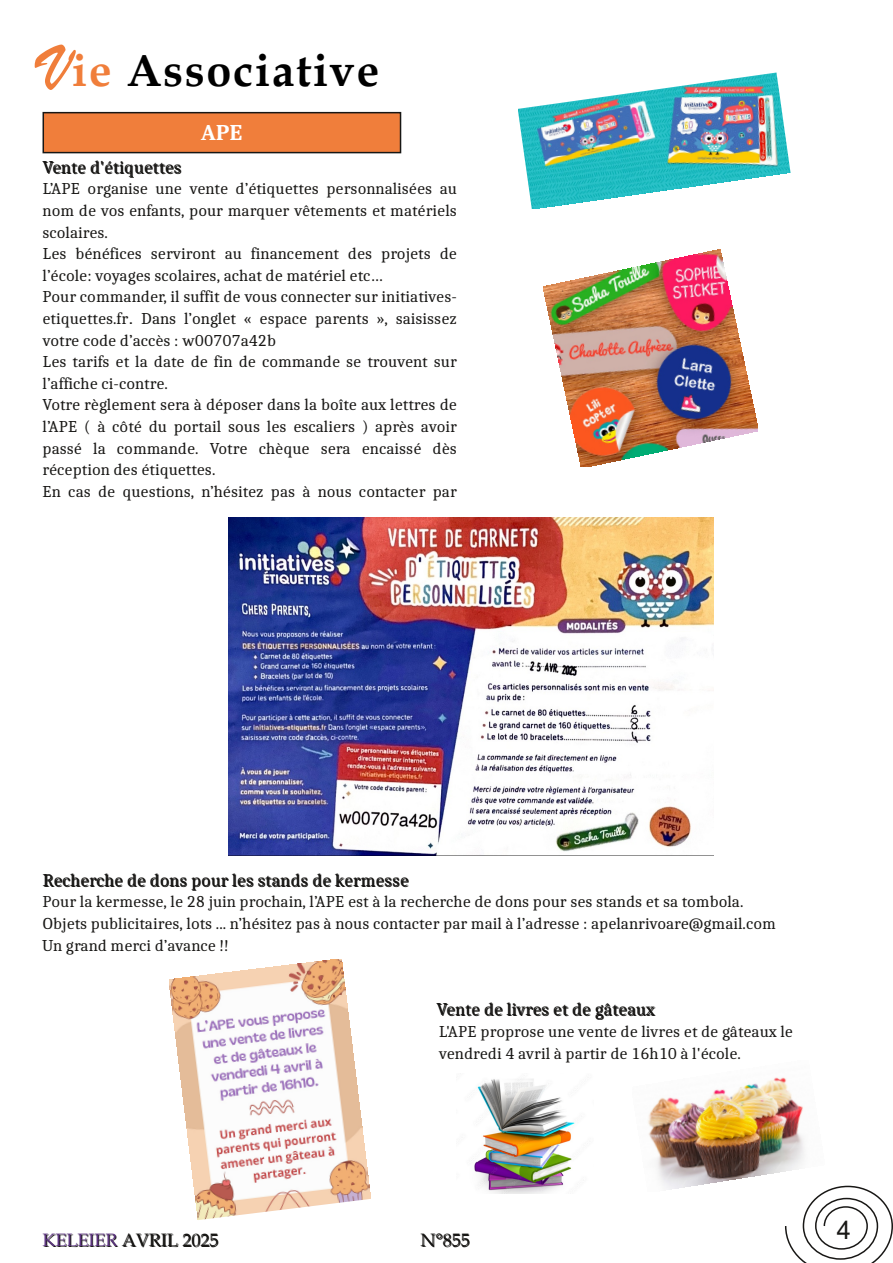
<style>
.page{position:relative;width:893px;height:1263px;background:#fff}
.page>*{position:absolute;margin:0;border:0;box-sizing:border-box;transform-origin:0 0}
.t1{font:700 45px "Book Antiqua";letter-spacing:.04em;color:#000}
.t2{font:25.5px "Arial";color:#181715}
.t3{font:700 22.5px "Caladea";color:#fff}
.t4{font:18px "Caladea";letter-spacing:.005em;color:#181715}
.t5{font:18px "Book Antiqua";color:#181715}
.t6{font:16.5px/21.6px "Caladea";color:#181715}
.s1{font-family:"Brush Script";font-weight:400;font-size:66px;color:#f07e3b}
.s2{color:#f07e3b}
.s3{font-family:"Arial";font-size:18px}
</style>
<div class="page">
<div style="left:43px;top:113px;width:357px;height:40px;background:#f07e3b"></div>
<div style="left:43px;top:112px;width:358px;height:41px;border:2px solid #181715"></div>
<svg style="left:785px;top:1185px;width:108px;height:78px"></svg>
<img style="left:229px;top:518px;width:485px;height:337px">
<img style="left:518px;top:73px;width:272px;height:136px">
<img style="left:544px;top:250px;width:214px;height:217px">
<img style="left:169px;top:959px;width:202px;height:261px">
<img style="left:648px;top:1077px;width:176px;height:115px">
<img style="left:474px;top:1079px;width:101px;height:115px">
<h1 class="t1" style="left:42px;top:45px;width:339px"><span class="s1">V</span><span class="s2">ie</span> Associative</h1>
<p class="t4" style="left:43px;top:157px;width:140px">Vente d'étiquettes</p>
<h3 class="t3" style="left:201px;top:119px;width:43px">APE</h3>
<p class="t6" style="left:43px;top:178px;width:416px">L’APE organise une vente d’étiquettes personnalisées au nom de vos enfants, pour marquer vêtements et matériels scolaires.<br>Les bénéfices serviront au financement des projets de l’école: voyages scolaires, achat de matériel etc…<br>Pour commander, il suffit de vous connecter sur initiatives&shy;etiquettes.fr<span class="s3">.</span> Dans l’onglet « espace parents », saisissez votre code d’accès : w00707a42b<br>Les tarifs et la date de fin de commande se trouvent sur l’affiche ci-contre.<br>Votre règlement sera à déposer dans la boîte aux lettres de l’APE ( à côté du portail sous les escaliers ) après avoir passé la commande. Votre chèque sera encaissé dès réception des étiquettes.<br>En cas de questions, n’hésitez pas à nous contacter par</p>
<p class="t4" style="left:43px;top:869px;width:368px">Recherche de dons pour les stands de kermesse</p>
<p class="t6" style="left:43px;top:890px;width:735px">Pour la kermesse, le 28 juin prochain, l’APE est à la recherche de dons pour ses stands et sa tombola.<br>Objets publicitaires, lots ... n’hésitez pas à nous contacter par mail à l’adresse : apelanrivoare@gmail.com<br>Un grand merci d’avance !!</p>
<p class="t4" style="left:437px;top:999px;width:219px">Vente de livres et de gâteaux</p>
<p class="t6" style="left:439px;top:1020px;width:355px">L'APE proprose une vente de livres et de gâteaux le vendredi 4 avril à partir de 16h10 à l'école.</p>
<p class="t5" style="left:43px;top:1230px;width:177px">KELEIER AVRIL 2025</p>
<p class="t5" style="left:421px;top:1230px;width:51px">N°855</p>
<h2 class="t2" style="left:837px;top:1215px;width:16px">4</h2>
</div>
